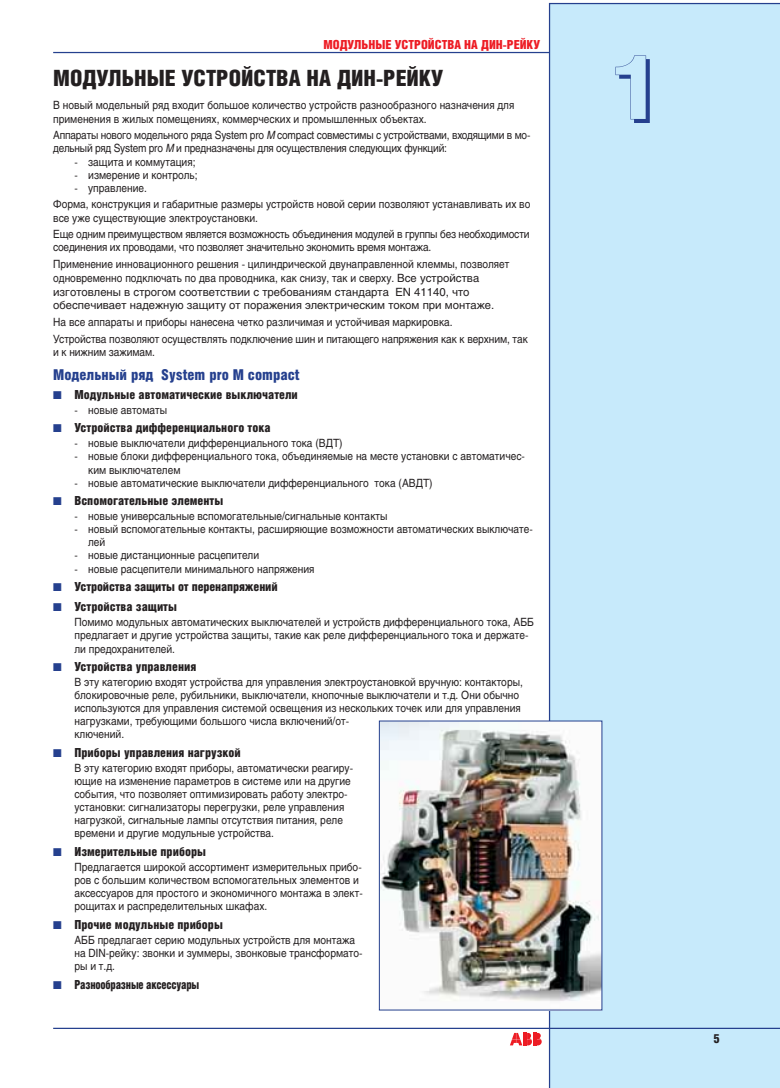
<style>
.page{position:relative;width:780px;height:1088px;background:#fff}
.page>*{position:absolute;margin:0;border:0;box-sizing:border-box;transform-origin:0 0}
.t1{font:700 90px "Pragmatica Shadow C";color:#25408e}
.t2{font:900 22.5px "Helios Cond";color:#231f20}
.t3{font:900 15px "Helios Cond";color:#25408e}
.t4{font:900 12.5px/20.4px "Helios Cond";color:#231f20}
.t5{font:900 12.5px "Helios Cond";color:#ed1c24}
.t6{font:900 12.5px "Helios Cond";letter-spacing:-.02em;color:#231f20;scale:.88 1}
.t7{font:11.25px/13.1px "Helios";color:#231f20;scale:.9 1}
.t8{font:11.25px/13.1px "Helios";letter-spacing:-.02em;color:#231f20;scale:.89 1}
.t9{font:11.25px/16.6px "Helios";letter-spacing:-.02em;color:#231f20;scale:.9 1}
.t10{font:11.25px "Zapf Dingbats";color:#25408e}
.s1{font-style:italic}
</style>
<div class="page">
<div style="left:549px;top:3px;width:231px;height:1085px;background:#c7eafb"></div>
<hr style="left:53px;top:1028px;width:727px;height:1px;background:#25408e">
<hr style="left:53px;top:52px;width:496px;height:1px;background:#25408e">
<svg style="left:510px;top:1033px;width:31px;height:12px"></svg>
<img style="left:381px;top:722px;width:219px;height:286px">
<div style="left:379px;top:720px;width:223px;height:290px;border:1px solid #25408e"></div>
<p class="t5" style="left:323px;top:40px;width:218px">МОДУЛЬНЫЕ УСТРОЙСТВА НА ДИН-РЕЙКУ</p>
<p class="t2" style="left:53px;top:70px;width:391px">МОДУЛЬНЫЕ УСТРОЙСТВА НА ДИН-РЕЙКУ</p>
<p class="t7" style="left:53px;top:100px;width:514px">В новый модельный ряд входит большое количество устройств разнообразного назначения для применения в жилых помещениях, коммерческих и промышленных объектах.</p>
<p class="t8" style="left:53px;top:130px;width:537px">Аппараты нового модельного ряда System pro <span class="s1">M</span> compact совместимы с устройствами, входящими в мо&shy;дельный ряд System pro <span class="s1">M</span> и предназначены для осуществления следующих функций:</p>
<p class="t7" style="left:74px;top:156px;width:136px">- защита и коммутация;</p>
<p class="t7" style="left:74px;top:169px;width:138px">- измерение и контроль;</p>
<p class="t7" style="left:53px;top:181px;width:532px;line-height:16.6px;text-indent:21px">- управление.<br>Форма, конструкция и габаритные размеры устройств новой серии позволяют устанавливать их во</p>
<p class="t9" style="left:53px;top:210px;width:530px">все уже существующие электроустановки.<br>Еще одним преимуществом является возможность объединения модулей в группы без необходимости</p>
<p class="t7" style="left:53px;top:240px;width:508px;line-height:16.6px">соединения их проводами, что позволяет значительно экономить время монтажа.<br>Применение инновационного решения - цилиндрической двунаправленной клеммы, позволяет</p>
<p class="t7" style="left:53px;top:272px;width:491px;line-height:13.8px">одновременно подключать по два проводника, как снизу, так и сверху. Все устройства изготовлены в строгом соответствии с требованиям стандарта EN 41140, что обеспечивает надежную защиту от поражения электрическим током при монтаже.</p>
<p class="t7" style="left:53px;top:315px;width:529px;line-height:16.6px">На все аппараты и приборы нанесена четко различимая и устойчивая маркировка.<br>Устройства позволяют осуществлять подключение шин и питающего напряжения как к верхним, так</p>
<p class="t7" style="left:53px;top:346px;width:115px">и к нижним зажимам.</p>
<p class="t3" style="left:53px;top:369px;width:248px">Модельный ряд System pro M compact</p>
<p class="t4" style="left:74px;top:385px;width:225px">Модульные автоматические выключатели</p>
<p class="t7" style="left:74px;top:404px;width:104px">- новые автоматы</p>
<p class="t4" style="left:74px;top:419px;width:198px">Устройства дифференциального тока</p>
<p class="t7" style="left:74px;top:438px;width:299px">- новые выключатели дифференциального тока (ВДТ)</p>
<p class="t7" style="left:88px;top:451px;width:486px;text-indent:-14px">- новые блоки дифференциального тока, объединяемые на месте установки с автоматичес&shy;ким выключателем</p>
<p class="t7" style="left:74px;top:477px;width:399px">- новые автоматические выключатели дифференциального тока (АВДТ)</p>
<p class="t4" style="left:74px;top:492px;width:150px">Вспомогательные элементы</p>
<p class="t7" style="left:74px;top:511px;width:349px">- новые универсальные вспомогательные/сигнальные контакты</p>
<p class="t7" style="left:88px;top:524px;width:495px;text-indent:-14px">- новый вспомогательные контакты, расширяющие возможности автоматических выключате&shy;лей</p>
<p class="t7" style="left:74px;top:550px;width:207px">- новые дистанционные расцепители</p>
<p class="t7" style="left:74px;top:563px;width:268px">- новые расцепители минимального напряжения</p>
<p class="t4" style="left:74px;top:577px;width:205px">Устройства защиты от перенапряжений<br>Устройства защиты</p>
<p class="t7" style="left:74px;top:617px;width:512px">Помимо модульных автоматических выключателей и устройств дифференциального тока, АББ предлагает и другие устройства защиты, такие как реле дифференциального тока и держате&shy;ли предохранителей.</p>
<p class="t4" style="left:74px;top:657px;width:123px">Устройства управления</p>
<p class="t7" style="left:74px;top:677px;width:499px">В эту категорию входят устройства для управления электроустановкой вручную: контакторы, блокировочные реле, рубильники, выключатели, кнопочные выключатели и т.д. Они обычно используются для управления системой освещения из нескольких точек или для управления</p>
<p class="t10" style="left:53px;top:388px;width:10px">■</p>
<p class="t10" style="left:53px;top:422px;width:10px">■</p>
<p class="t10" style="left:53px;top:495px;width:10px">■</p>
<p class="t10" style="left:53px;top:661px;width:10px">■</p>
<p class="t10" style="left:53px;top:746px;width:10px">■</p>
<p class="t10" style="left:53px;top:845px;width:10px">■</p>
<p class="t10" style="left:53px;top:918px;width:10px">■</p>
<p class="t10" style="left:53px;top:978px;width:10px">■</p>
<p class="t7" style="left:74px;top:716px;width:307px">нагрузками, требующими большого числа включений/от&shy;ключений.</p>
<p class="t4" style="left:74px;top:743px;width:168px">Приборы управления нагрузкой</p>
<p class="t7" style="left:74px;top:762px;width:311px">В эту категорию входят приборы, автоматически реагиру&shy;ющие на изменение параметров в системе или на другие события, что позволяет оптимизировать работу электро&shy;установки: сигнализаторы перегрузки, реле управления нагрузкой, сигнальные лампы отсутствия питания, реле времени и другие модульные устройства.</p>
<p class="t4" style="left:74px;top:842px;width:133px">Измерительные приборы</p>
<p class="t7" style="left:74px;top:861px;width:322px">Предлагается широкой ассортимент измерительных прибо&shy;ров с большим количеством вспомогательных элементов и аксессуаров для простого и экономичного монтажа в элект&shy;рощитах и распределительных шкафах.</p>
<p class="t4" style="left:74px;top:915px;width:150px">Прочие модульные приборы</p>
<p class="t7" style="left:74px;top:934px;width:321px">АББ предлагает серию модульных устройств для монтажа на DIN-рейку: звонки и зуммеры, звонковые трансформато&shy;ры и т.д.</p>
<p class="t6" style="left:74px;top:979px;width:143px">Разнообразные аксессуары</p>
<p class="t1" style="left:605px;top:55px;width:61px">1</p>
<p class="t4" style="left:713px;top:1029px;width:8px">5</p>
</div>
